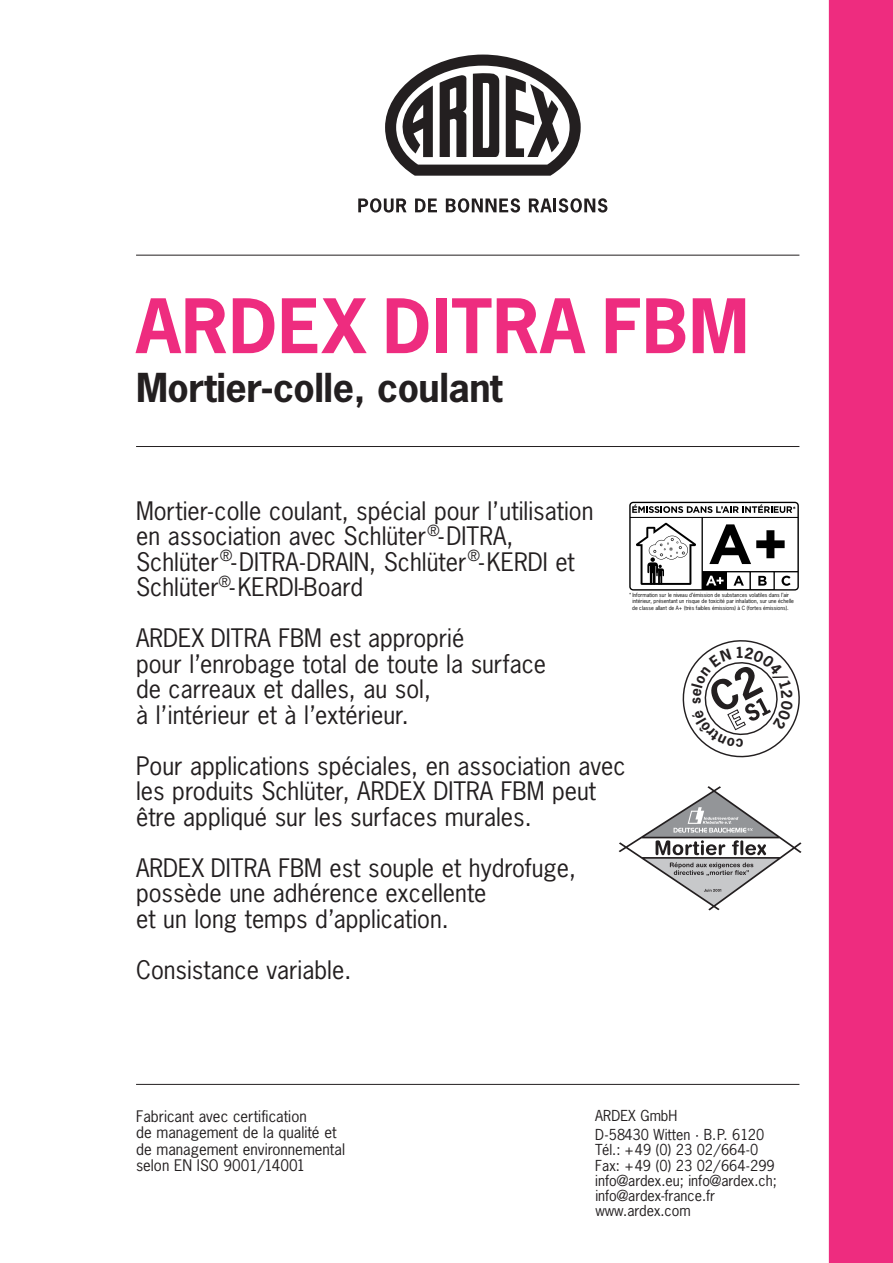
<style>
.page{position:relative;width:893px;height:1263px;background:#fff}
.page>*{position:absolute;margin:0;border:0;box-sizing:border-box;transform-origin:0 0}
.t1{font:700 70.5px "News Gothic";letter-spacing:.01em;color:#ee2c7f}
.t2{font:700 37.5px "News Gothic";letter-spacing:-.015em;color:#231f20}
.t3{font:24px/25.5px "News Gothic";color:#231f20}
.t4{font:15px/16.5px "News Gothic";color:#231f20}
.t5{font:14.25px/15px "News Gothic";color:#231f20}
.t6{font:5.4px/6.4px "News Gothic";color:#000}
</style>
<div class="page">
<div style="left:829px;top:0;width:64px;height:1263px;background:#ee2c7f"></div>
<svg style="left:619px;top:786px;width:182px;height:124px"></svg>
<hr style="left:136px;top:1084px;width:663px;height:1px;background:#231f20">
<hr style="left:136px;top:255px;width:663px;height:1px;background:#231f20">
<hr style="left:136px;top:446px;width:663px;height:1px;background:#231f20">
<svg style="left:385px;top:55px;width:196px;height:121px"></svg>
<svg style="left:358px;top:198px;width:49px;height:15px"></svg>
<svg style="left:415px;top:198px;width:22px;height:14px"></svg>
<svg style="left:446px;top:198px;width:74px;height:15px"></svg>
<svg style="left:529px;top:198px;width:23px;height:14px"></svg>
<hr style="left:553px;top:198px;width:3px;height:14px;background:#231f20">
<svg style="left:559px;top:198px;width:48px;height:15px"></svg>
<svg style="left:629px;top:502px;width:170px;height:88px"></svg>
<svg style="left:682px;top:640px;width:118px;height:118px"></svg>
<h1 class="t1" style="left:136px;top:288px;width:614px">ARDEX DITRA FBM</h1>
<h2 class="t2" style="left:136px;top:367px;width:368px">Mortier-colle, coulant</h2>
<p class="t3" style="left:136px;top:499px;width:459px">Mortier-colle coulant, spécial pour l’utilisation en association avec Schlüter<sup>®</sup>-DITRA, Schlüter<sup>®</sup>-DITRA-DRAIN, Schlüter<sup>®</sup>-KERDI et Schlüter<sup>®</sup>-KERDI-Board</p>
<p class="t3" style="left:136px;top:626px;width:412px">ARDEX DITRA FBM est approprié<br>pour l’enrobage total de toute la surface de carreaux et dalles, au sol,<br>à l’intérieur et à l’extérieur.</p>
<p class="t3" style="left:136px;top:754px;width:491px">Pour applications spéciales, en association avec les produits Schlüter, ARDEX DITRA FBM peut être appliqué sur les surfaces murales.</p>
<p class="t3" style="left:136px;top:856px;width:442px">ARDEX DITRA FBM est souple et hydrofuge, possède une adhérence excellente<br>et un long temps d’application.</p>
<p class="t3" style="left:136px;top:958px;width:217px">Consistance variable.</p>
<p class="t6" style="left:632px;top:592px;width:163px;text-indent:-3px">* Information sur le niveau d’émission de substances volatiles dans l’air intérieur, présentant un risque de toxicité par inhalation, sur une échelle de classe allant de A+ (très faibles émissions) à C (fortes émissions).</p>
<p class="t4" style="left:136px;top:1108px;width:210px">Fabricant avec certification<br>de management de la qualité et de management environnemental selon EN ISO 9001/14001</p>
<p class="t5" style="left:595px;top:1106px;width:170px;line-height:19.5px">ARDEX GmbH<br>D-58430 Witten · B.P. 6120</p>
<p class="t5" style="left:595px;top:1143px;width:183px">Tél.: +49 (0) 23 02/664-0<br>Fax: +49 (0) 23 02/664-299 info@ardex.eu; info@ardex.ch; info@ardex-france.fr www.ardex.com</p>
</div>
